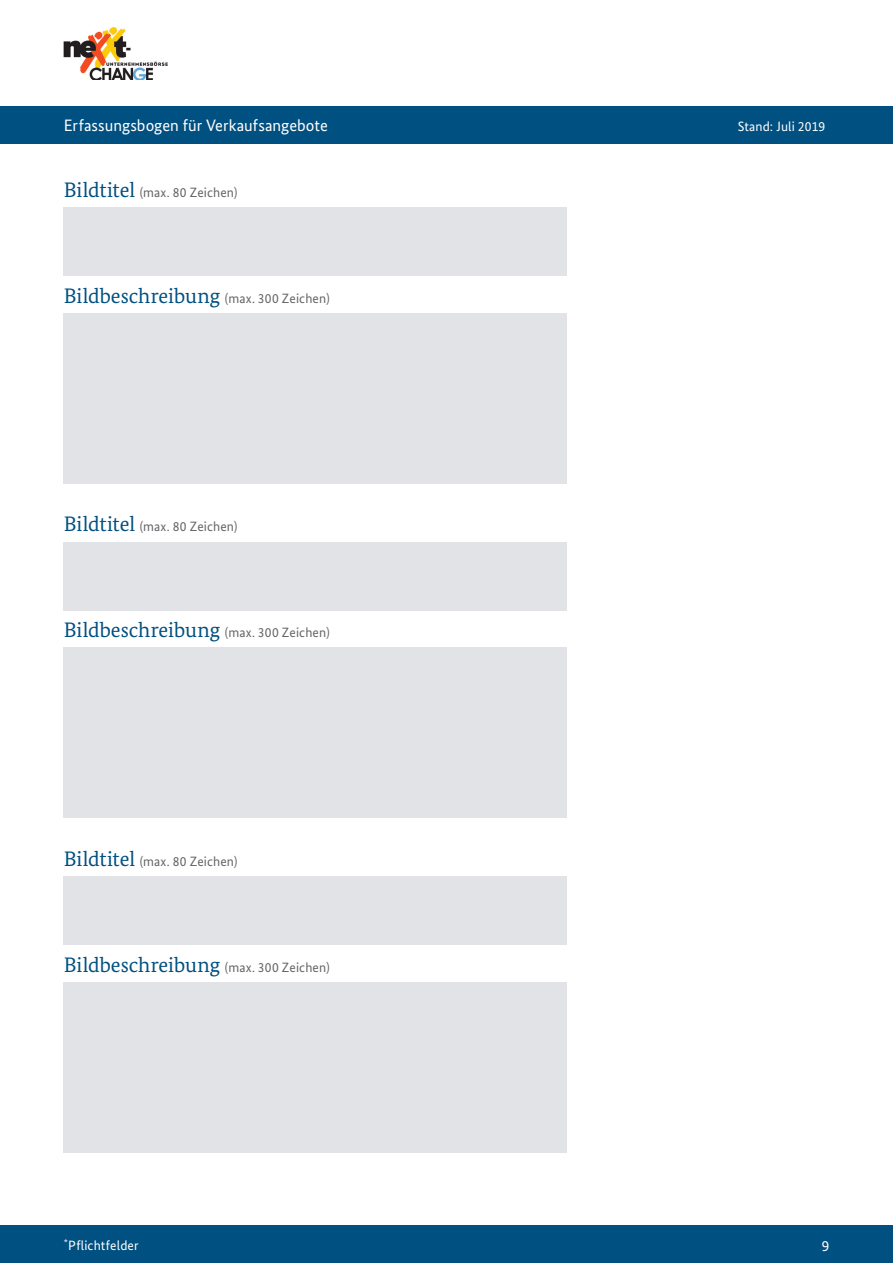
<style>
.page{position:relative;width:893px;height:1263px;background:#fff}
.page>*{position:absolute;margin:0;border:0;box-sizing:border-box;transform-origin:0 0}
.t1{font:21px "Bundes Serif";letter-spacing:-.005em;color:#005081}
.t2{font:16.5px "Bundes Sans";color:#fff}
.t3{font:15px "Bundes Sans";color:#fff}
.t4{font:13.5px "Bundes Sans";letter-spacing:.01em;color:#646567}
.t5{font:13.5px "Bundes Sans";letter-spacing:.01em;color:#fff}
.s1{font-family:"Bundes Serif";font-size:21px;color:#005081}
.s2{font-family:"Bundes Sans";font-size:13.5px;color:#646567}
</style>
<div class="page">
<div style="left:64px;top:313px;width:503px;height:170px;background:#e1e3e6"></div>
<div style="left:64px;top:648px;width:503px;height:170px;background:#e1e3e6"></div>
<div style="left:64px;top:982px;width:503px;height:170px;background:#e1e3e6"></div>
<div style="left:64px;top:208px;width:503px;height:68px;background:#e1e3e6"></div>
<div style="left:64px;top:542px;width:503px;height:68px;background:#e1e3e6"></div>
<div style="left:64px;top:876px;width:503px;height:69px;background:#e1e3e6"></div>
<div style="left:0;top:106px;width:893px;height:38px;background:#005081"></div>
<div style="left:0;top:1225px;width:893px;height:38px;background:#005081"></div>
<img style="left:64px;top:27px;width:104px;height:53px">
<p class="t2" style="left:64px;top:116px;width:266px">Erfassungsbogen für Verkaufsangebote</p>
<h3 class="t4" style="left:64px;top:184px;width:175px"><span class="s1">Bildtitel</span> (max. 80 Zeichen)</h3>
<h3 class="t1" style="left:64px;top:283px;width:267px">Bildbeschreibung <span class="s2">(max. 300 Zeichen)</span></h3>
<h3 class="t4" style="left:64px;top:519px;width:175px"><span class="s1">Bildtitel</span> (max. 80 Zeichen)</h3>
<h3 class="t1" style="left:64px;top:617px;width:267px">Bildbeschreibung <span class="s2">(max. 300 Zeichen)</span></h3>
<h3 class="t4" style="left:64px;top:853px;width:175px"><span class="s1">Bildtitel</span> (max. 80 Zeichen)</h3>
<h3 class="t1" style="left:64px;top:951px;width:267px">Bildbeschreibung <span class="s2">(max. 300 Zeichen)</span></h3>
<p class="t5" style="left:64px;top:1237px;width:76px"><sup>*</sup>Pflichtfelder</p>
<p class="t5" style="left:738px;top:118px;width:89px">Stand: Juli 2019</p>
<p class="t3" style="left:822px;top:1236px;width:9px">9</p>
</div>
